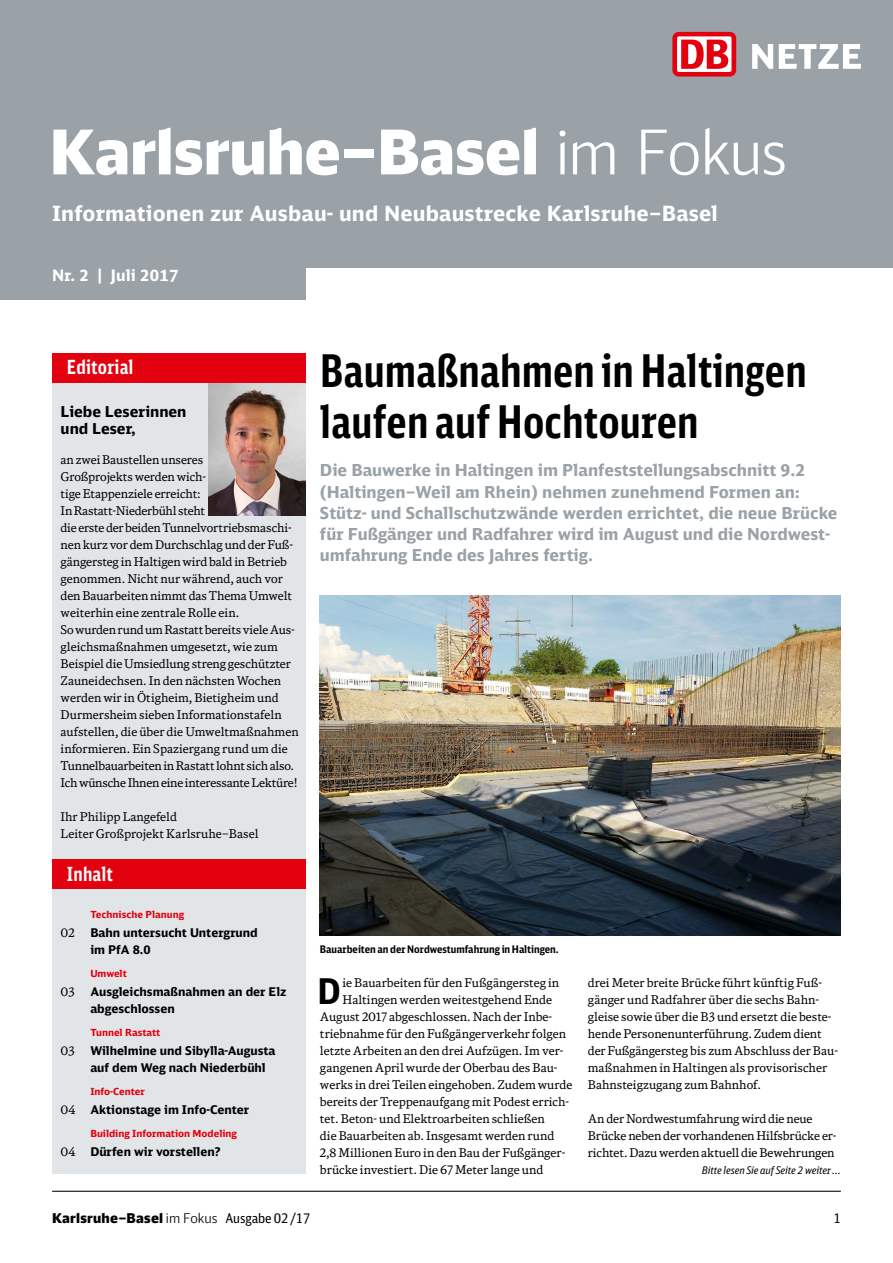
<style>
.page{position:relative;width:893px;height:1263px;background:#fff}
.page>*{position:absolute;margin:0;border:0;box-sizing:border-box;transform-origin:0 0}
.t1{font:900 61.5px "DB Head";letter-spacing:-.005em;color:#fff}
.t2{font:700 45px/51px "DB Sans Comp";color:#000}
.t3{font:700 35.4px "DB Sans Cond";color:#000}
.t4{font:700 21px "DB Sans";letter-spacing:.01em;color:#fff}
.t5{font:700 19.5px "DB Sans Comp";letter-spacing:.01em;color:#fff}
.t6{font:700 16.5px/21.3px "DB Sans";color:#9aa2a7}
.t7{font:700 15.75px "DB Sans";letter-spacing:.01em;color:#fff}
.t8{font:700 15px/17px "DB Sans";color:#000}
.t9{font:900 13.5px "DB Head";letter-spacing:.015em;color:#000}
.t10{font:13.5px "DB Sans Cond";color:#000}
.t11{font:12px/17px "DB News";letter-spacing:-.005em;color:#000}
.t12{font:700 12px/17px "DB Sans";color:#000}
.t13{font:700 10.5px "DB Sans Cond";color:#000}
.t14{font:italic 10.5px "DB Sans Cond";color:#000}
.t15{font:700 9.75px "DB Sans";color:#e3000f}
.s1{font-weight:300}
.s2{font-family:"DB News";font-weight:400}
.s3{font-family:"DB Sans Cond";font-weight:400}
</style>
<div class="page">
<div style="left:0;top:238px;width:305px;height:62px;background:#9aa2a7"></div>
<div style="left:0;top:0;width:893px;height:268px;background:#9aa2a7"></div>
<svg style="left:752px;top:44px;width:21px;height:25px"></svg>
<svg style="left:779px;top:44px;width:82px;height:25px"></svg>
<div style="left:672px;top:32px;width:64px;height:45px;background:#e3000f;border-radius:6px"></div>
<div style="left:677px;top:36px;width:54px;height:36px;background:#fff;border-radius:2px"></div>
<svg style="left:681px;top:40px;width:47px;height:29px"></svg>
<img style="left:320px;top:595px;width:521px;height:340px">
<div style="left:52px;top:380px;width:253px;height:794px;background:#e1e5e7"></div>
<img style="left:208px;top:383px;width:97px;height:133px">
<div style="left:52px;top:859px;width:253px;height:30px;background:#e3000f"></div>
<hr style="left:52px;top:1191px;width:789px;height:1px;background:#000">
<div style="left:52px;top:353px;width:253px;height:30px;background:#e3000f"></div>
<h1 class="t1" style="left:50px;top:112px;width:739px">Karlsruhe–Basel <span class="s1">im Fokus</span></h1>
<h3 class="t4" style="left:52px;top:200px;width:667px">Informationen zur Ausbau- und Neubaustrecke Karlsruhe–Basel</h3>
<h3 class="t7" style="left:52px;top:265px;width:128px">Nr. 2 | Juli 2017</h3>
<h3 class="t5" style="left:67px;top:355px;width:68px">Editorial</h3>
<p class="t8" style="left:61px;top:402px;width:127px">Liebe Leserinnen und Leser,</p>
<p class="t11" style="left:61px;top:451px;width:240px">an zwei Baustellen unseres<br>Großprojekts werden wich-<br>tige Etappenziele erreicht:<br>In Rastatt-Niederbühl steht<br>die erste der beiden Tunnelvortriebsmaschi&shy;nen kurz vor dem Durchschlag und der Fuß&shy;gängersteg in Haltigen wird bald in Betrieb genommen. Nicht nur während, auch vor den Bauarbeiten nimmt das Thema Umwelt weiterhin eine zentrale Rolle ein.<br>So wurden rund um Rastatt bereits viele Aus&shy;gleichsmaßnahmen umgesetzt, wie zum Beispiel die Umsiedlung streng geschützter Zauneidechsen. In den nächsten Wochen werden wir in Ötigheim, Bietigheim und Durmersheim sieben Informationstafeln aufstellen, die über die Umweltmaßnahmen informieren. Ein Spaziergang rund um die Tunnelbauarbeiten in Rastatt lohnt sich also.<br>Ich wünsche Ihnen eine interessante Lektüre!</p>
<p class="t11" style="left:61px;top:808px;width:199px">Ihr Philipp Langefeld<br>Leiter Großprojekt Karlsruhe–Basel</p>
<h3 class="t5" style="left:67px;top:861px;width:48px">Inhalt</h3>
<p class="t15" style="left:90px;top:908px;width:95px">Technische Planung</p>
<p class="t11" style="left:61px;top:924px;width:16px">02</p>
<p class="t12" style="left:90px;top:924px;width:169px;line-height:16.5px">Bahn untersucht Untergrund im PfA 8.0</p>
<p class="t15" style="left:90px;top:967px;width:38px">Umwelt</p>
<p class="t11" style="left:61px;top:983px;width:16px">03</p>
<p class="t12" style="left:90px;top:983px;width:198px">Ausgleichsmaßnahmen an der Elz abgeschlossen</p>
<p class="t15" style="left:90px;top:1026px;width:71px">Tunnel Rastatt</p>
<p class="t11" style="left:61px;top:1042px;width:16px">03</p>
<p class="t12" style="left:90px;top:1042px;width:187px">Wilhelmine und Sibylla-Augusta auf dem Weg nach Niederbühl</p>
<p class="t15" style="left:90px;top:1085px;width:56px">Info-Center</p>
<p class="t12" style="left:61px;top:1101px;width:190px"><span class="s2">04</span> Aktionstage im Info-Center</p>
<p class="t15" style="left:90px;top:1127px;width:148px">Building Information Modeling</p>
<p class="t12" style="left:61px;top:1143px;width:161px"><span class="s2">04</span> Dürfen wir vorstellen?</p>
<h2 class="t2" style="left:320px;top:344px;width:488px">Baumaßnahmen in Haltingen laufen auf Hochtouren</h2>
<p class="t6" style="left:320px;top:459px;width:519px">Die Bauwerke in Haltingen im Planfeststellungsabschnitt 9.2 (Haltingen–Weil am Rhein) nehmen zunehmend Formen an:<br>Stütz- und Schallschutzwände werden errichtet, die neue Brücke für Fußgänger und Radfahrer wird im August und die Nordwest&shy;umfahrung Ende des Jahres fertig.</p>
<p class="t13" style="left:320px;top:942px;width:240px">Bauarbeiten an der Nordwestumfahrung in Haltingen.</p>
<h3 class="t3" style="left:317px;top:968px;width:25px">D</h3>
<p class="t11" style="left:342px;top:974px;width:218px">ie Bauarbeiten für den Fußgängersteg in</p>
<p class="t11" style="left:342px;top:991px;width:211px">Haltingen werden weitestgehend Ende</p>
<p class="t11" style="left:320px;top:1008px;width:234px">August 2017 abgeschlossen. Nach der Inbe-</p>
<p class="t11" style="left:320px;top:1025px;width:248px">triebnahme für den Fußgängerverkehr folgen</p>
<p class="t11" style="left:320px;top:1042px;width:245px">letzte Arbeiten an den drei Aufzügen. Im ver-</p>
<p class="t11" style="left:320px;top:1059px;width:239px">gangenen April wurde der Oberbau des Bau-</p>
<p class="t11" style="left:320px;top:1076px;width:254px">werks in drei Teilen eingehoben. Zudem wurde</p>
<p class="t11" style="left:320px;top:1093px;width:251px">bereits der Treppenaufgang mit Podest errich-</p>
<p class="t11" style="left:320px;top:1110px;width:226px">tet. Beton- und Elektroarbeiten schließen</p>
<p class="t11" style="left:320px;top:1127px;width:236px">die Bauarbeiten ab. Insgesamt werden rund</p>
<p class="t11" style="left:320px;top:1144px;width:246px">2,8 Millionen Euro in den Bau der Fußgänger-</p>
<p class="t11" style="left:320px;top:1161px;width:225px">brücke investiert. Die 67 Meter lange und</p>
<p class="t11" style="left:588px;top:973px;width:252px">drei Meter breite Brücke führt künftig Fuß&shy;gänger und Radfahrer über die sechs Bahn&shy;gleise sowie über die B3 und ersetzt die beste&shy;hende Personenunterführung. Zudem dient der Fußgängersteg bis zum Abschluss der Bau&shy;maßnahmen in Haltingen als provisorischer Bahnsteigzugang zum Bahnhof.</p>
<p class="t11" style="left:588px;top:1110px;width:250px">An der Nordwestumfahrung wird die neue<br>Brücke neben der vorhandenen Hilfsbrücke er&shy;richtet. Dazu werden aktuell die Bewehrungen</p>
<p class="t14" style="left:702px;top:1163px;width:140px">Bitte lesen Sie auf Seite 2 weiter …</p>
<p class="t9" style="left:52px;top:1209px;width:260px">Karlsruhe–Basel <span class="s1">im Fokus</span> <span class="s3">Ausgabe 02 /17</span></p>
<p class="t10" style="left:833px;top:1209px;width:9px">1</p>
</div>
